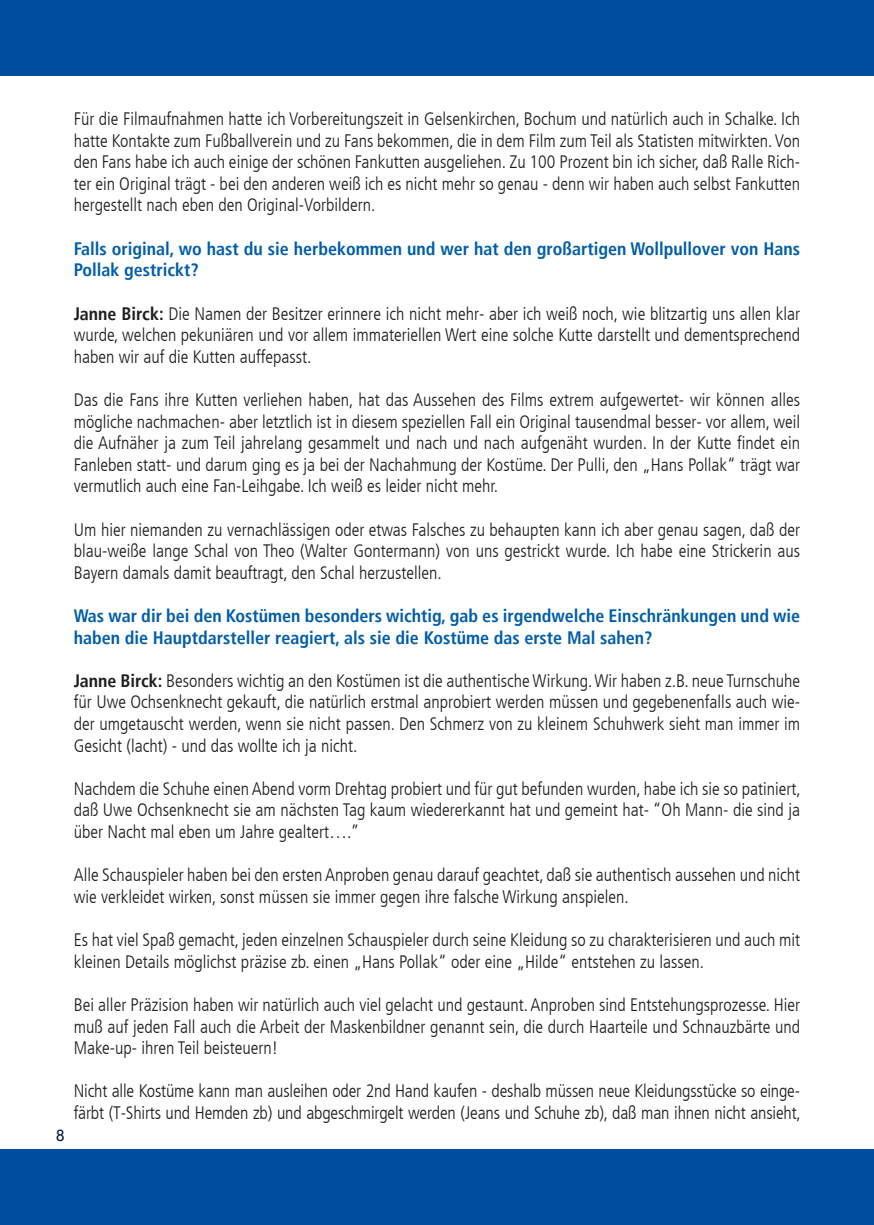
<style>
.page{position:relative;width:874px;height:1225px;background:#fff}
.page>*{position:absolute;margin:0;border:0;box-sizing:border-box;transform-origin:0 0}
._01_Fliestext{font:300 condensed 18px/21.6px "Frutiger LT";color:#1d1d1b;text-align:justify}
._03_Subheadline_Rubriken{font:700 condensed 18px/21.6px "Frutiger LT";color:#005da9}
.t1{font:16px "Steinem";color:#131940}
.s1{font-weight:700}
</style>
<div class="page">
<div style="left:856px;top:0;width:17px;height:75px;background:#004d9d"></div>
<div style="left:0;top:0;width:856px;height:75px;background:#004d9d"></div>
<div style="left:0;top:1149px;width:873px;height:76px;background:#004d9d"></div>
<p class="t1" style="left:56px;top:1126px;width:10px">8</p>
<p class="_01_Fliestext" style="left:74px;top:108px;width:727px">Für die Filmaufnahmen hatte ich Vorbereitungszeit in Gelsenkirchen, Bochum und natürlich auch in Schalke. Ich hatte Kontakte zum Fußballverein und zu Fans bekommen, die in dem Film zum Teil als Statisten mitwirkten. Von den Fans habe ich auch einige der schönen Fankutten ausgeliehen. Zu 100 Prozent bin ich sicher, daß Ralle Rich&shy;ter ein Original trägt - bei den anderen weiß ich es nicht mehr so genau - denn wir haben auch selbst Fankutten hergestellt nach eben den Original-Vorbildern.</p>
<p class="_03_Subheadline_Rubriken" style="left:74px;top:238px;width:727px">Falls original, wo hast du sie herbekommen und wer hat den großartigen Wollpullover von Hans<br>Pollak gestrickt?</p>
<p class="_01_Fliestext" style="left:74px;top:303px;width:727px"><span class="s1">Janne Birck:</span> Die Namen der Besitzer erinnere ich nicht mehr- aber ich weiß noch, wie blitzartig uns allen klar wurde, welchen pekuniären und vor allem immateriellen Wert eine solche Kutte darstellt und dementsprechend haben wir auf die Kutten auffepasst.</p>
<p class="_01_Fliestext" style="left:74px;top:389px;width:727px">Das die Fans ihre Kutten verliehen haben, hat das Aussehen des Films extrem aufgewertet- wir können alles mögliche nachmachen- aber letztlich ist in diesem speziellen Fall ein Original tausendmal besser- vor allem, weil die Aufnäher ja zum Teil jahrelang gesammelt und nach und nach aufgenäht wurden. In der Kutte findet ein Fanleben statt- und darum ging es ja bei der Nachahmung der Kostüme. Der Pulli, den „Hans Pollak“ trägt war vermutlich auch eine Fan-Leihgabe. Ich weiß es leider nicht mehr.</p>
<p class="_01_Fliestext" style="left:74px;top:519px;width:727px">Um hier niemanden zu vernachlässigen oder etwas Falsches zu behaupten kann ich aber genau sagen, daß der blau-weiße lange Schal von Theo (Walter Gontermann) von uns gestrickt wurde. Ich habe eine Strickerin aus Bayern damals damit beauftragt, den Schal herzustellen.</p>
<p class="_03_Subheadline_Rubriken" style="left:74px;top:605px;width:727px">Was war dir bei den Kostümen besonders wichtig, gab es irgendwelche Einschränkungen und wie haben die Hauptdarsteller reagiert, als sie die Kostüme das erste Mal sahen?</p>
<p class="_01_Fliestext" style="left:74px;top:670px;width:727px"><span class="s1">Janne Birck:</span> Besonders wichtig an den Kostümen ist die authentische Wirkung. Wir haben z.B. neue Turnschuhe für Uwe Ochsenknecht gekauft, die natürlich erstmal anprobiert werden müssen und gegebenenfalls auch wie&shy;der umgetauscht werden, wenn sie nicht passen. Den Schmerz von zu kleinem Schuhwerk sieht man immer im Gesicht (lacht) - und das wollte ich ja nicht.</p>
<p class="_01_Fliestext" style="left:74px;top:778px;width:728px">Nachdem die Schuhe einen Abend vorm Drehtag probiert und für gut befunden wurden, habe ich sie so patiniert, daß Uwe Ochsenknecht sie am nächsten Tag kaum wiedererkannt hat und gemeint hat- “Oh Mann- die sind ja über Nacht mal eben um Jahre gealtert….”</p>
<p class="_01_Fliestext" style="left:74px;top:864px;width:727px">Alle Schauspieler haben bei den ersten Anproben genau darauf geachtet, daß sie authentisch aussehen und nicht wie verkleidet wirken, sonst müssen sie immer gegen ihre falsche Wirkung anspielen.</p>
<p class="_01_Fliestext" style="left:74px;top:929px;width:727px">Es hat viel Spaß gemacht, jeden einzelnen Schauspieler durch seine Kleidung so zu charakterisieren und auch mit kleinen Details möglichst präzise zb. einen „Hans Pollak“ oder eine „Hilde“ entstehen zu lassen.</p>
<p class="_01_Fliestext" style="left:74px;top:994px;width:727px">Bei aller Präzision haben wir natürlich auch viel gelacht und gestaunt. Anproben sind Entstehungsprozesse. Hier muß auf jeden Fall auch die Arbeit der Maskenbildner genannt sein, die durch Haarteile und Schnauzbärte und Make-up- ihren Teil beisteuern!</p>
<p class="_01_Fliestext" style="left:74px;top:1080px;width:728px">Nicht alle Kostüme kann man ausleihen oder 2nd Hand kaufen - deshalb müssen neue Kleidungsstücke so einge&shy;färbt (T-Shirts und Hemden zb) und abgeschmirgelt werden (Jeans und Schuhe zb), daß man ihnen nicht ansieht,</p>
</div>
